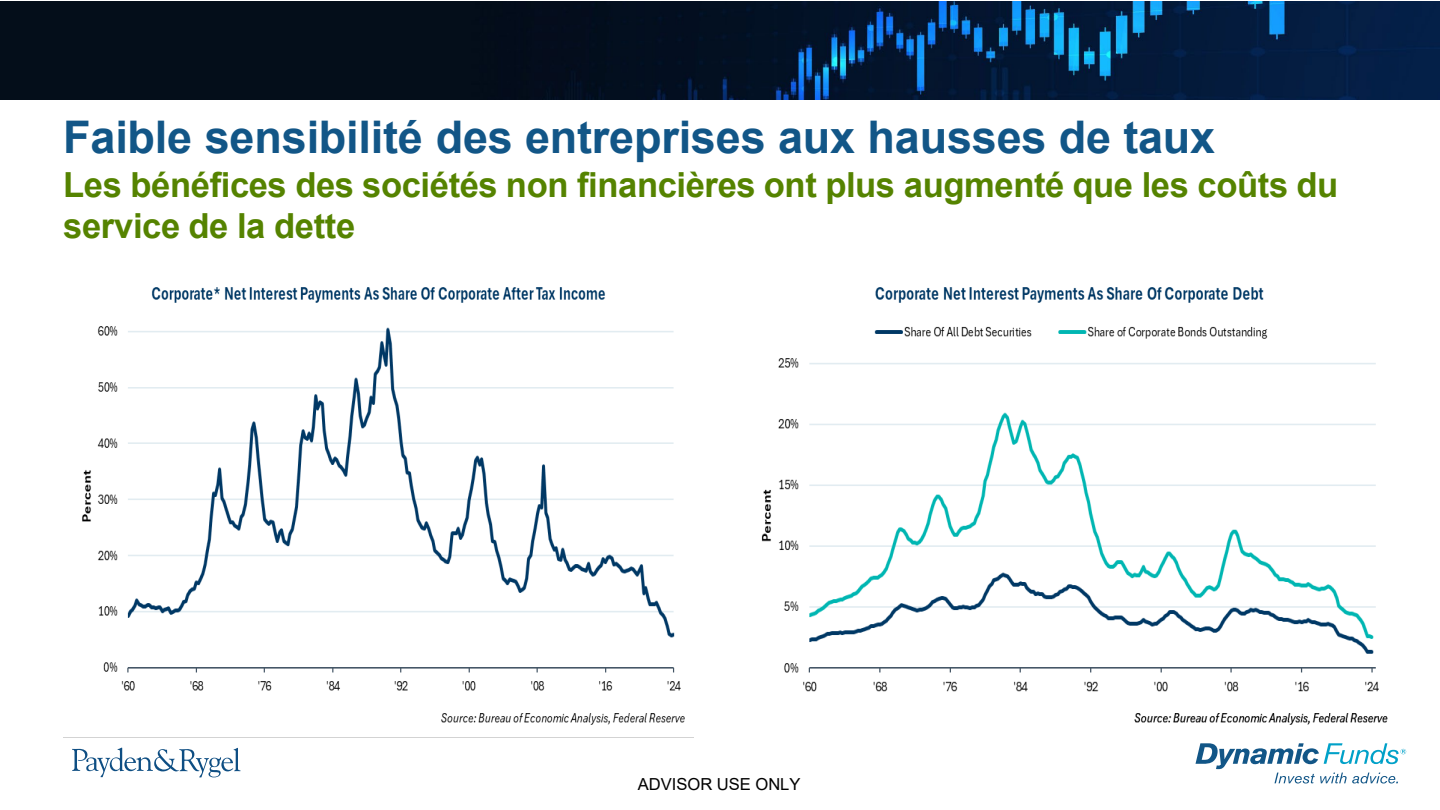
<style>
.page{position:relative;width:1440px;height:810px;background:#fff}
.page>*{position:absolute;margin:0;border:0;box-sizing:border-box;transform-origin:0 0}
.t1{font:700 45px "Arial";letter-spacing:-.005em;color:#125687}
.t2{font:700 34.5px/41.4px "Arial";letter-spacing:-.01em;color:#558300}
.t3{font:16.5px "Arial";letter-spacing:-.005em;color:#000}
</style>
<div class="page">
<img style="left:0;top:2px;width:1440px;height:97px">
<svg style="left:72px;top:748px;width:169px;height:29px"></svg>
<svg style="left:1196px;top:743px;width:210px;height:41px"></svg>
<img style="left:63px;top:287px;width:631px;height:451px">
<img style="left:761px;top:287px;width:627px;height:438px">
<p class="t1" style="left:63px;top:106px;width:1154px">Faible sensibilité des entreprises aux hausses de taux</p>
<p class="t2" style="left:63px;top:164px;width:1277px">Les bénéfices des sociétés non financières ont plus augmenté que les coûts du service de la dette</p>
<p class="t3" style="left:638px;top:773px;width:164px">ADVISOR USE ONLY</p>
</div>
